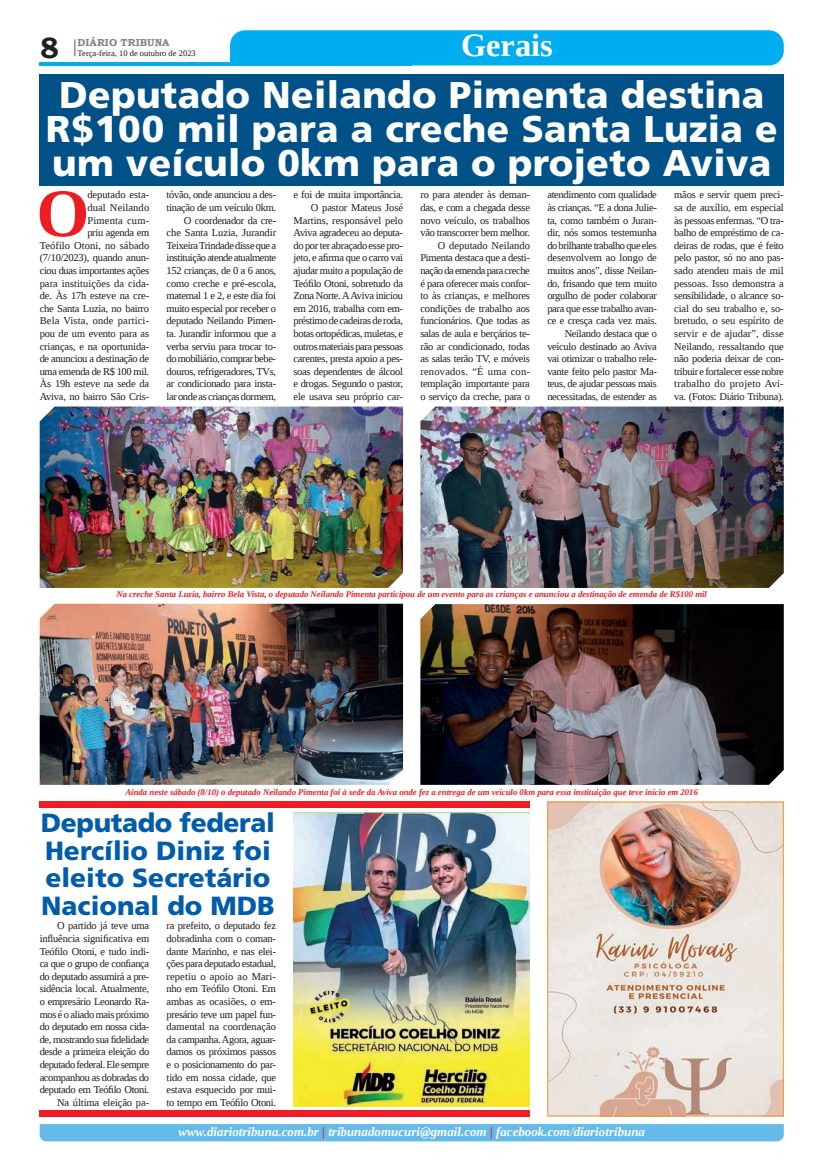
<style>
.page{position:relative;width:821px;height:1166px;background:#fff}
.page>*{position:absolute;margin:0;border:0;box-sizing:border-box;transform-origin:0 0}
.t1{font:700 68.25px "Liberation Serif";color:#ee1d23}
.t2{font:900 37.19px/34.1px "Frutiger LT Std";letter-spacing:.01em;color:#fff;text-align:center}
.t3{font:700 32.38px "Liberation Serif";color:#fff}
.t4{font:700 29.31px "Bookman Old Style";color:#231f20}
.t5{font:900 26.25px/27.6px "Frutiger LT Std";color:#015dab}
.t6{font:italic 700 12.95px "Liberation Serif";color:#fff}
.t7{font:10.5px/12.6px "Liberation Serif";letter-spacing:-.03em;color:#231f20;text-align:right}
.t8{font:10.5px/12.6px "Liberation Serif";letter-spacing:-.01em;color:#231f20;text-align:right}
.t9{font:700 10.06px "Bookman Old Style";color:#808285}
.t10{font:italic 700 8.75px "Liberation Serif";color:#ee1d23}
.t11{font:8.4px "Liberation Serif";color:#231f20}
.s1{color:#ee1d23}
</style>
<div class="page">
<div style="left:40px;top:74px;width:744px;height:112px;background:#005187"></div>
<svg style="left:74px;top:39px;width:2px;height:17px"></svg>
<hr style="left:40px;top:62px;width:372px;height:3px;background:#00aeef">
<div style="left:230px;top:30px;width:554px;height:35px;background:#00aeef"></div>
<div style="left:40px;top:1124px;width:744px;height:17px;background:#64bae9"></div>
<img style="left:294px;top:812px;width:236px;height:295px">
<div style="left:40px;top:801px;width:490px;height:7px;background:#ee1d23"></div>
<div style="left:40px;top:1110px;width:490px;height:6px;background:#ee1d23"></div>
<img style="left:549px;top:803px;width:233px;height:311px">
<div style="left:547px;top:801px;width:237px;height:315px;border:1px solid #f79928"></div>
<img style="left:40px;top:406px;width:363px;height:182px">
<img style="left:420px;top:406px;width:364px;height:182px">
<img style="left:420px;top:604px;width:364px;height:181px">
<img style="left:40px;top:604px;width:363px;height:181px">
<h3 class="t4" style="left:40px;top:27px;width:21px">8</h3>
<p class="t9" style="left:78px;top:35px;width:93px">DIÁRIO TRIBUNA</p>
<p class="t11" style="left:78px;top:48px;width:120px">Terça-feira, 10 de outubro de 2023</p>
<h3 class="t3" style="left:461px;top:24px;width:93px">Gerais</h3>
<h2 class="t2" style="left:46px;top:78px;width:733px">Deputado Neilando Pimenta destina<br>R$100 mil para a creche Santa Luzia e um veículo 0km para o projeto Aviva</h2>
<p class="t8" style="left:40px;top:188px;width:111px">deputado esta-<br>dual Neilando<br>Pimenta cum-<br>priu agenda em<br>Teófilo Otoni, no sábado (7/10/2023), quando anun&shy;ciou duas importantes ações para instituições da cida&shy;de. Às 17h esteve na cre&shy;che Santa Luzia, no bairro<br>Bela Vista, onde partici&shy;pou de um evento para as crianças, e na oportunida&shy;de anunciou a destinação de uma emenda de R$ 100 mil.<br>Às 19h esteve na sede da<br>Aviva, no bairro São Cris-</p>
<p class="t7" style="left:167px;top:188px;width:111px">tóvão, onde anunciou a des&shy;tinação de um veículo 0km.<br>O coordenador da cre-<br>che Santa Luzia, Jurandir<br>Teixeira Trindade disse que a instituição atende atualmente<br>152 crianças, de 0 a 6 anos, como creche e pré-escola, maternal 1 e 2, e este dia foi muito especial por receber o deputado Neilando Pimen&shy;ta. Jurandir informou que a verba serviu para trocar to&shy;do mobiliário, comprar bebe&shy;douros, refrigeradores, TVs, ar condicionado para insta&shy;lar onde as crianças dormem,</p>
<p class="t7" style="left:294px;top:188px;width:111px">e foi de muita importância.<br>O pastor Mateus José<br>Martins, responsável pelo<br>Aviva agradeceu ao deputa&shy;do por ter abraçado esse pro&shy;jeto, e afirma que o carro vai ajudar muito a população de<br>Teófilo Otoni, sobretudo da<br>Zona Norte. A Aviva iniciou em 2016, trabalha com em&shy;préstimo de cadeiras de roda, botas ortopédicas, muletas, e outros materiais para pessoas carentes, presta apoio a pes&shy;soas dependentes de álcool e drogas. Segundo o pastor, ele usava seu próprio car-</p>
<p class="t7" style="left:420px;top:188px;width:111px">ro para atender às deman&shy;das, e com a chegada desse novo veículo, os trabalhos vão transcorrer bem melhor.<br>O deputado Neilando<br>Pimenta destaca que a desti&shy;nação da emenda para creche é para oferecer mais confor&shy;to às crianças, e melhores condições de trabalho aos funcionários. Que todas as salas de aula e berçários te&shy;rão ar condicionado, todas as salas terão TV, e móveis renovados. “É uma con&shy;templação importante para o serviço da creche, para o</p>
<p class="t7" style="left:547px;top:188px;width:111px">atendimento com qualidade às crianças. “E a dona Julie&shy;ta, como também o Juran&shy;dir, nós somos testemunha do brilhante trabalho que eles desenvolvem ao longo de muitos anos”, disse Neilan&shy;do, frisando que tem muito orgulho de poder colaborar para que esse trabalho avan&shy;ce e cresça cada vez mais.<br>Neilando destaca que o veículo destinado ao Aviva vai otimizar o trabalho rele&shy;vante feito pelo pastor Ma&shy;teus, de ajudar pessoas mais necessitadas, de estender as</p>
<p class="t7" style="left:674px;top:188px;width:111px;text-align:justify">mãos e servir quem preci&shy;sa de auxílio, em especial às pessoas enfermas. “O tra&shy;balho de empréstimo de ca&shy;deiras de rodas, que é feito pelo pastor, só no ano pas&shy;sado atendeu mais de mil pessoas. Isso demonstra a sensibilidade, o alcance so&shy;cial do seu trabalho e, so&shy;bretudo, o seu espírito de servir e de ajudar”, disse Neilando, ressaltando que não poderia deixar de con&shy;tribuir e fortalecer esse nobre trabalho do projeto Avi&shy;va. (Fotos: Diário Tribuna).</p>
<h1 class="t1" style="left:36px;top:167px;width:55px">O</h1>
<p class="t10" style="left:116px;top:589px;width:592px">Na creche Santa Luzia, bairro Bela Vista, o deputado Neilando Pimenta participou de um evento para as crianças e anunciou a destinação de emenda de R$100 mil</p>
<p class="t10" style="left:125px;top:786px;width:574px">Ainda neste sábado (8/10) o deputado Neilando Pimenta foi à sede da Aviva onde fez a entrega de um veículo 0km para essa instituição que teve início em 2016</p>
<h3 class="t5" style="left:41px;top:809px;width:236px">Deputado federal<br>Hercílio Diniz foi eleito Secretário<br>Nacional do MDB</h3>
<p class="t7" style="left:40px;top:919px;width:111px">O partido já teve uma influência significativa em<br>Teófilo Otoni, e tudo indi&shy;ca que o grupo de confiança do deputado assumirá a pre&shy;sidência local. Atualmente, o empresário Leonardo Ra&shy;mos é o aliado mais próximo do deputado em nossa cida&shy;de, mostrando sua fidelidade desde a primeira eleição do deputado federal. Ele sempre acompanhou as dobradas do deputado em Teófilo Otoni.<br>Na última eleição pa-</p>
<p class="t7" style="left:167px;top:919px;width:111px;text-align:justify">ra prefeito, o deputado fez dobradinha com o coman&shy;dante Marinho, e nas elei&shy;ções para deputado estadual, repetiu o apoio ao Mari&shy;nho em Teófilo Otoni. Em ambas as ocasiões, o em&shy;presário teve um papel fun&shy;damental na coordenação da campanha. Agora, aguar&shy;damos os próximos passos e o posicionamento do par&shy;tido em nossa cidade, que estava esquecido por mui&shy;to tempo em Teófilo Otoni.</p>
<p class="t6" style="left:178px;top:1123px;width:468px">www.diariotribuna.com.br <span class="s1">|</span> tribunadomucuri@gmail.com <span class="s1">|</span> facebook.com/diariotribuna</p>
</div>
